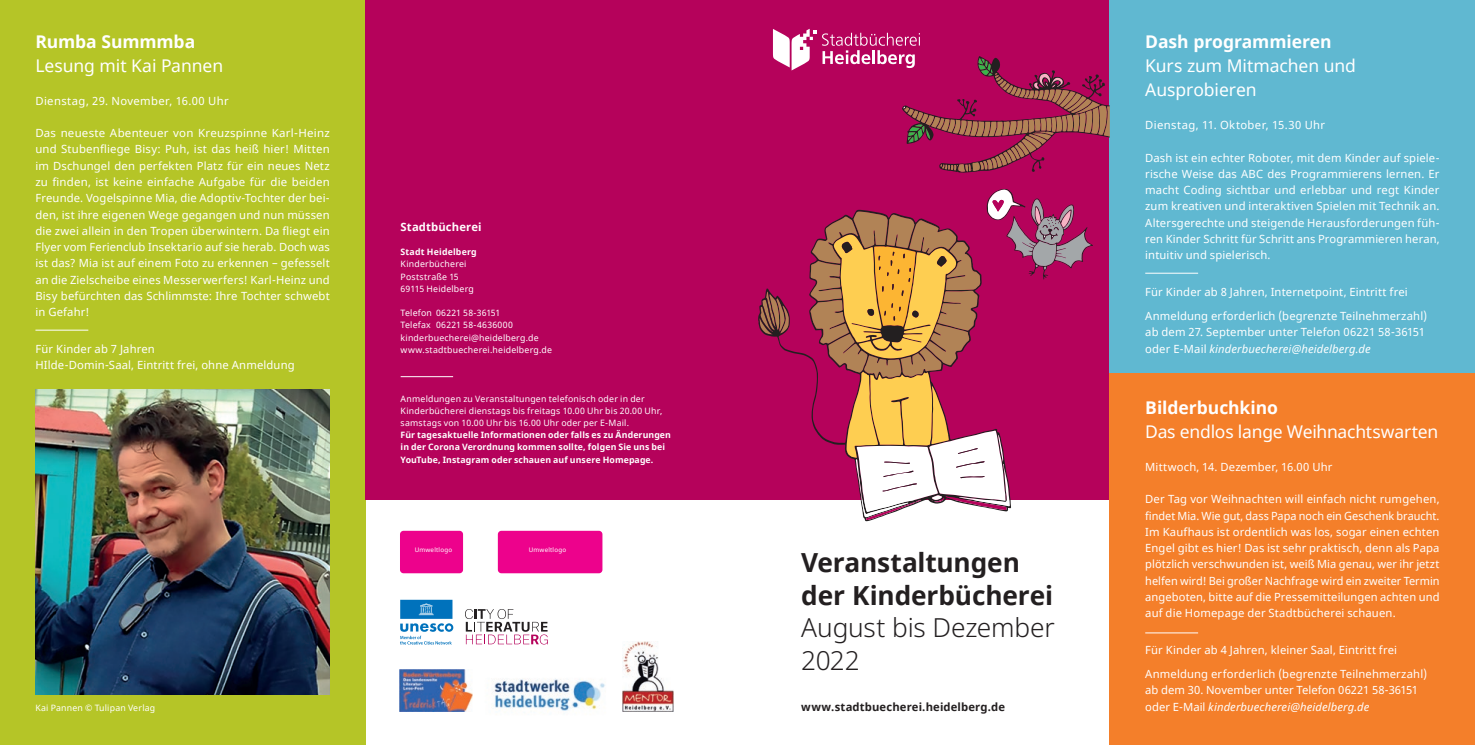
<style>
.page{position:relative;width:1475px;height:745px;background:#fff}
.page>*{position:absolute;margin:0;border:0;box-sizing:border-box;transform-origin:0 0}
.t1{font:700 26.25px/32.5px "Noto Sans";letter-spacing:-.005em;color:#231f20}
.t2{font:300 26.25px/32.5px "Noto Sans";letter-spacing:-.005em;color:#231f20}
.t3{font:17.5px/24.4px "Noto Sans";letter-spacing:-.005em;color:#fff}
.t4{font:700 17.5px "Noto Sans";letter-spacing:-.005em;color:#fff}
.t5{font:11.25px/16.2px "Noto Sans";letter-spacing:.01em;color:#fff}
.t6{font:11.25px "Noto Sans";letter-spacing:.035em;color:#fff}
.t7{font:700 11.25px "Noto Sans";letter-spacing:.01em;color:#231f20}
.t8{font:700 11.25px "Noto Sans";letter-spacing:.01em;color:#fff}
.t9{font:8.75px/12.2px "Noto Sans";letter-spacing:.025em;color:#fff}
.t10{font:700 8.75px/12.2px "Noto Sans";letter-spacing:.01em;color:#fff}
.t11{font:6.25px "Noto Sans";letter-spacing:.03em;color:#fff}
.s1{font-style:italic}
</style>
<div class="page">
<div style="left:737px;top:0;width:372px;height:499px;background:#b5025b"></div>
<div style="left:0;top:0;width:365px;height:744px;background:#b5c527"></div>
<div style="left:1109px;top:0;width:365px;height:381px;background:#60b8d1"></div>
<img style="left:493px;top:678px;width:112px;height:33px">
<div style="left:1109px;top:373px;width:365px;height:371px;background:#f47f2a"></div>
<svg style="left:759px;top:291px;width:29px;height:44px"></svg>
<svg style="left:810px;top:189px;width:282px;height:330px"></svg>
<hr style="left:1144px;top:632px;width:53px;height:1px;background:#fff">
<hr style="left:1144px;top:272px;width:53px;height:1px;background:#fff">
<hr style="left:35px;top:329px;width:53px;height:1px;background:#fff">
<img style="left:622px;top:641px;width:51px;height:70px">
<img style="left:400px;top:669px;width:72px;height:41px">
<img style="left:35px;top:389px;width:295px;height:305px">
<svg style="left:400px;top:599px;width:53px;height:45px"></svg>
<svg style="left:465px;top:609px;width:83px;height:35px"></svg>
<div style="left:400px;top:530px;width:63px;height:43px;background:#ed028c;border-radius:4px"></div>
<div style="left:498px;top:530px;width:104px;height:43px;background:#ed028c;border-radius:4px"></div>
<svg style="left:773px;top:29px;width:336px;height:144px"></svg>
<div style="left:365px;top:0;width:372px;height:499px;background:#b5025b"></div>
<hr style="left:400px;top:376px;width:53px;height:1px;background:#fff">
<h2 class="t4" style="left:35px;top:29px;width:161px">Rumba Summmba</h2>
<h2 class="t3" style="left:35px;top:54px;width:189px">Lesung mit Kai Pannen</h2>
<p class="t6" style="left:35px;top:93px;width:195px">Dienstag, 29. November, 16.00 Uhr</p>
<p class="t5" style="left:35px;top:125px;width:296px;text-align:justify">Das neueste Abenteuer von Kreuzspinne Karl-Heinz und Stubenfliege Bisy: Puh, ist das heiß hier! Mitten im Dschungel den perfekten Platz für ein neues Netz zu finden, ist keine einfache Aufgabe für die beiden Freunde. Vogelspinne Mia, die Adoptiv-Tochter der bei&shy;den, ist ihre eigenen Wege gegangen und nun müssen die zwei allein in den Tropen überwintern. Da fliegt ein Flyer vom Ferienclub Insektario auf sie herab. Doch was ist das? Mia ist auf einem Foto zu erkennen – gefesselt an die Zielscheibe eines Messerwerfers! Karl-Heinz und Bisy befürchten das Schlimmste: Ihre Tochter schwebt in Gefahr!</p>
<p class="t5" style="left:35px;top:341px;width:261px">Für Kinder ab 7 Jahren<br>HIlde-Domin-Saal, Eintritt frei, ohne Anmeldung</p>
<p class="t9" style="left:35px;top:701px;width:121px">Kai Pannen © Tulipan Verlag</p>
<p class="t8" style="left:400px;top:218px;width:82px">Stadtbücherei</p>
<p class="t10" style="left:400px;top:246px;width:78px">Stadt Heidelberg</p>
<p class="t9" style="left:400px;top:258px;width:75px">Kinderbücherei<br>Poststraße 15<br>69115 Heidelberg</p>
<p class="t9" style="left:400px;top:307px;width:153px">Telefon 06221 58-36151<br>Telefax 06221 58-4636000 kinderbuecherei@heidelberg.de www.stadtbuecherei.heidelberg.de</p>
<p class="t9" style="left:400px;top:392px;width:263px">Anmeldungen zu Veranstaltungen telefonisch oder in der<br>Kinderbücherei dienstags bis freitags 10.00 Uhr bis 20.00 Uhr, samstags von 10.00 Uhr bis 16.00 Uhr oder per E-Mail.</p>
<p class="t10" style="left:400px;top:429px;width:272px">Für tagesaktuelle Informationen oder falls es zu Änderungen in der Corona Verordnung kommen sollte, folgen Sie uns bei<br>YouTube, Instagram oder schauen auf unsere Homepage.</p>
<p class="t11" style="left:415px;top:545px;width:39px">Umweltlogo</p>
<p class="t11" style="left:529px;top:545px;width:39px">Umweltlogo</p>
<h1 class="t1" style="left:801px;top:547px;width:253px">Veranstaltungen der Kinderbücherei</h1>
<h1 class="t2" style="left:801px;top:612px;width:255px">August bis Dezember<br>2022</h1>
<p class="t7" style="left:801px;top:698px;width:205px">www.stadtbuecherei.heidelberg.de</p>
<h2 class="t4" style="left:1144px;top:29px;width:188px">Dash programmieren</h2>
<h2 class="t3" style="left:1144px;top:54px;width:212px">Kurs zum Mitmachen und<br>Ausprobieren</h2>
<p class="t6" style="left:1144px;top:117px;width:181px">Dienstag, 11. Oktober, 15.30 Uhr</p>
<p class="t5" style="left:1144px;top:150px;width:296px;text-align:justify">Dash ist ein echter Roboter, mit dem Kinder auf spiele&shy;rische Weise das ABC des Programmierens lernen. Er macht Coding sichtbar und erlebbar und regt Kinder zum kreativen und interaktiven Spielen mit Technik an.<br>Altersgerechte und steigende Herausforderungen füh&shy;ren Kinder Schritt für Schritt ans Programmieren heran, intuitiv und spielerisch.</p>
<p class="t5" style="left:1144px;top:280px;width:283px;line-height:24.4px">Für Kinder ab 8 Jahren, Internetpoint, Eintritt frei<br>Anmeldung erforderlich (begrenzte Teilnehmerzahl)</p>
<p class="t5" style="left:1144px;top:324px;width:281px">ab dem 27. September unter Telefon 06221 58-36151 oder E-Mail <span class="s1">kinderbuecherei@heidelberg.de</span></p>
<h2 class="t4" style="left:1144px;top:395px;width:134px">Bilderbuchkino</h2>
<h2 class="t3" style="left:1144px;top:420px;width:294px">Das endlos lange Weihnachtswarten</h2>
<p class="t5" style="left:1144px;top:458px;width:189px">Mittwoch, 14. Dezember, 16.00 Uhr</p>
<p class="t5" style="left:1144px;top:491px;width:296px;text-align:justify">Der Tag vor Weihnachten will einfach nicht rumgehen, findet Mia. Wie gut, dass Papa noch ein Geschenk braucht.<br>Im Kaufhaus ist ordentlich was los, sogar einen echten Engel gibt es hier! Das ist sehr praktisch, denn als Papa plötzlich verschwunden ist, weiß Mia genau, wer ihr jetzt helfen wird! Bei großer Nachfrage wird ein zweiter Termin angeboten, bitte auf die Pressemitteilungen achten und auf die Homepage der Stadtbücherei schauen.</p>
<p class="t5" style="left:1144px;top:637px;width:283px;line-height:24.4px">Für Kinder ab 4 Jahren, kleiner Saal, Eintritt frei<br>Anmeldung erforderlich (begrenzte Teilnehmerzahl)</p>
<p class="t5" style="left:1144px;top:682px;width:274px">ab dem 30. November unter Telefon 06221 58-36151 oder E-Mail <span class="s1">kinderbuecherei@heidelberg.de</span></p>
</div>
